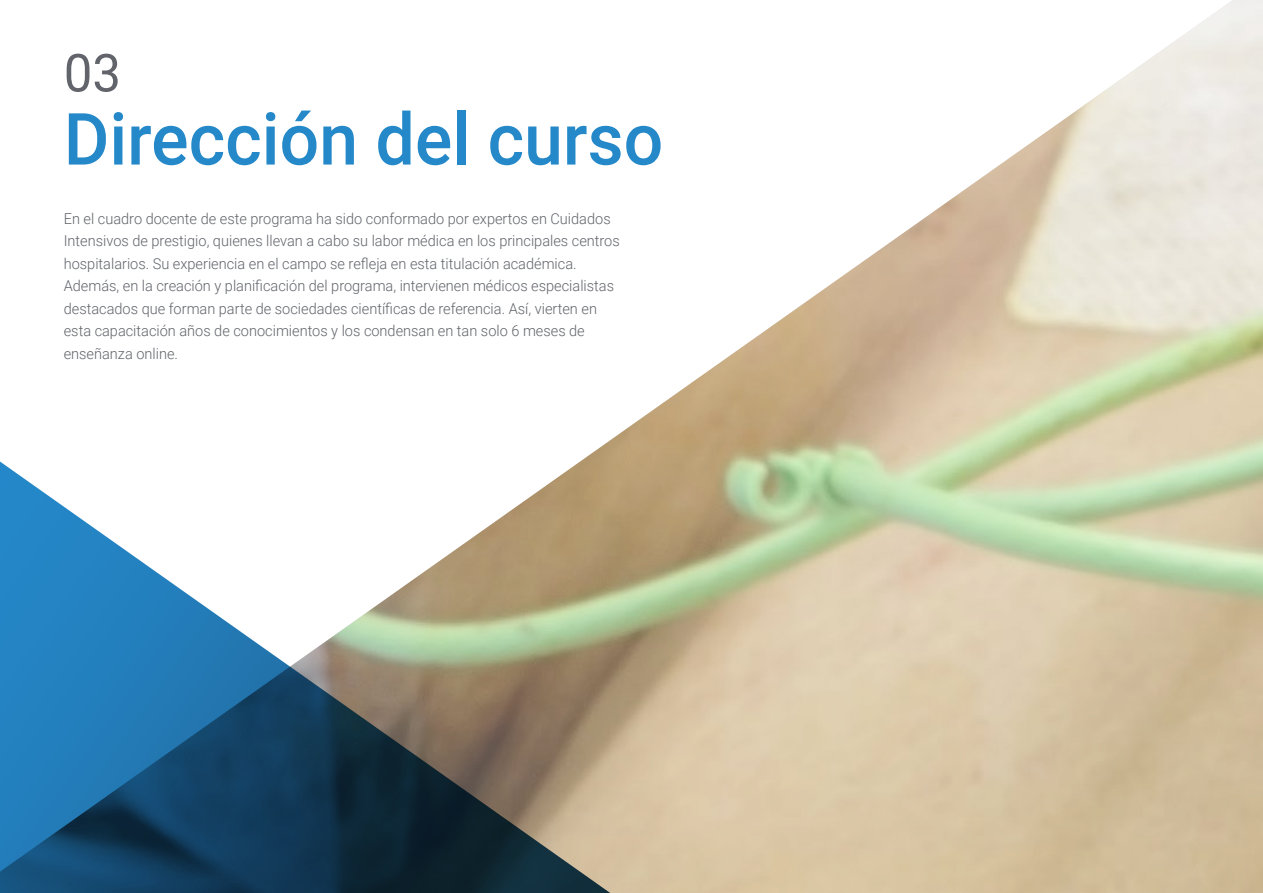
<style>
.page{position:relative;width:1263px;height:893px;background:#fff}
.page>*{position:absolute;margin:0;border:0;box-sizing:border-box;transform-origin:0 0}
.t1{font:500 72px "Roboto";color:#2488c9}
.t2{font:52.5px "Roboto";color:#61646a}
.t3{font:300 15px/22.5px "Roboto";color:#61646a}
</style>
<div class="page">
<img style="left:602px;top:0;width:661px;height:893px">
<svg style="left:0;top:446px;width:640px;height:447px"></svg>
<h2 class="t2" style="left:64px;top:36px;width:59px">03</h2>
<h1 class="t1" style="left:64px;top:89px;width:601px">Dirección del curso</h1>
<p class="t3" style="left:64px;top:207px;width:557px">En el cuadro docente de este programa ha sido conformado por expertos en Cuidados Intensivos de prestigio, quienes llevan a cabo su labor médica en los principales centros hospitalarios. Su experiencia en el campo se refleja en esta titulación académica.<br>Además, en la creación y planificación del programa, intervienen médicos especialistas destacados que forman parte de sociedades científicas de referencia. Así, vierten en esta capacitación años de conocimientos y los condensan en tan solo 6 meses de enseñanza online.</p>
</div>
